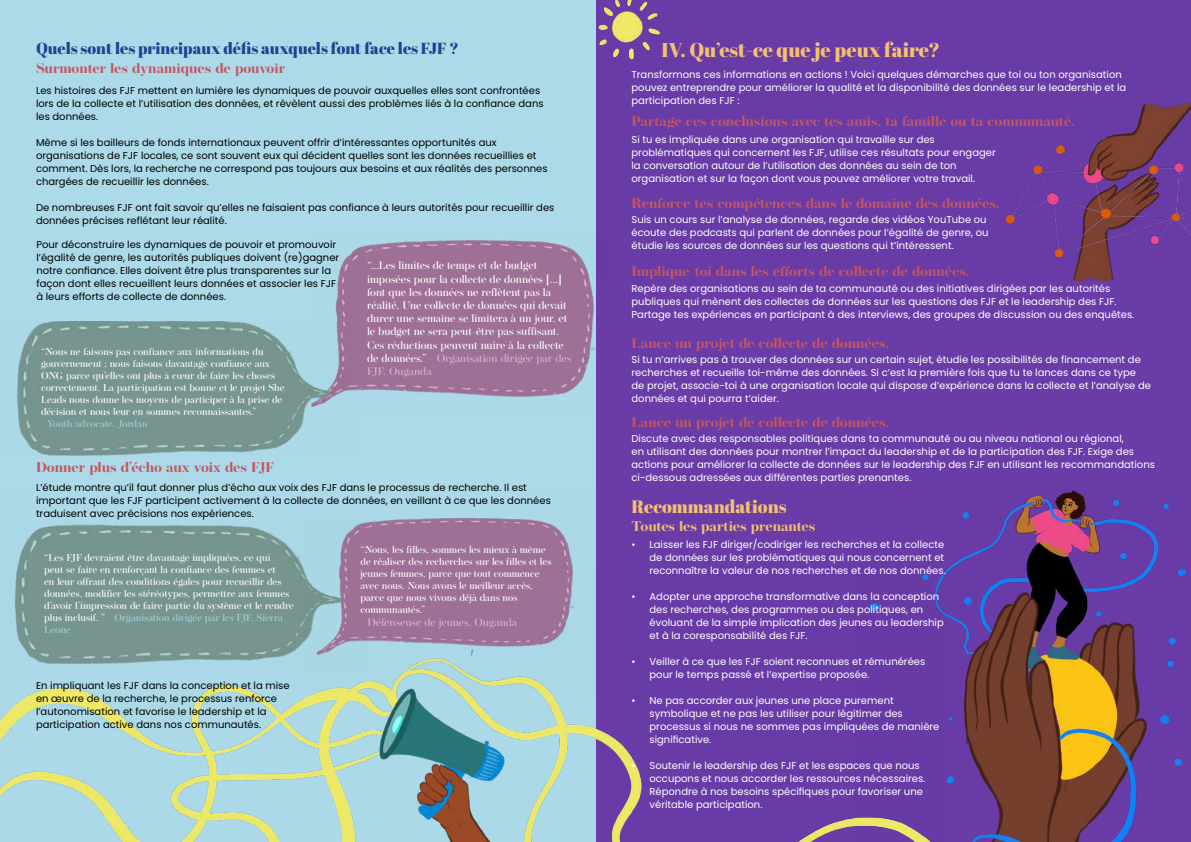
<style>
.page{position:relative;width:1191px;height:842px;background:#fff}
.page>*{position:absolute;margin:0;border:0;box-sizing:border-box;transform-origin:0 0}
.t1{font:20px "Abril Fatface";color:#f4c170}
.t2{font:18px "Abril Fatface";color:#f4c170}
.t3{font:16px "Abril Fatface";color:#25408f}
.t4{font:700 14px "Operetta 18";color:#c4565f}
.t5{font:700 14px "Operetta 18";color:#f3c06e}
.t6{font:500 11px/13.2px "Operetta 18";color:#fff}
.t7{font:500 11px "Operetta 18";color:#d7b1d0}
.t8{font:10px/13px "Poppins";color:#fff}
.t9{font:10px/13px "Poppins";color:#000}
.t10{font:500 10px/12px "Operetta 18";color:#fff}
.t11{font:500 10px "Operetta 18";letter-spacing:-.01em;color:#a4cdda}
.s1{color:#d7b1d0}
.s2{color:#a4cdda}
</style>
<div class="page">
<div style="left:595px;top:0;width:596px;height:842px;background:#6a3ca8"></div>
<img style="left:595px;top:0;width:596px;height:281px">
<div style="left:0;top:0;width:595px;height:842px;background:#acdae9"></div>
<img style="left:0;top:685px;width:595px;height:157px">
<img style="left:942px;top:490px;width:244px;height:352px">
<img style="left:595px;top:567px;width:347px;height:275px">
<img style="left:335px;top:235px;width:272px;height:183px">
<img style="left:17px;top:321px;width:339px;height:134px">
<img style="left:14px;top:524px;width:284px;height:140px">
<img style="left:298px;top:517px;width:297px;height:177px">
<h3 class="t3" style="left:36px;top:38px;width:424px">Quels sont les principaux défis auxquels font face les FJF ?</h3>
<h3 class="t4" style="left:36px;top:60px;width:251px">Surmonter les dynamiques de pouvoir</h3>
<p class="t9" style="left:36px;top:84px;width:509px">Les histoires des FJF mettent en lumière les dynamiques de pouvoir auxquelles elles sont confrontées lors de la collecte et l’utilisation des données, et révèlent aussi des problèmes liés à la confiance dans les données.</p>
<p class="t9" style="left:36px;top:136px;width:513px">Même si les bailleurs de fonds internationaux peuvent offrir d’intéressantes opportunités aux organisations de FJF locales, ce sont souvent eux qui décident quelles sont les données recueillies et comment. Dès lors, la recherche ne correspond pas toujours aux besoins et aux réalités des personnes chargées de recueillir les données.</p>
<p class="t9" style="left:36px;top:201px;width:520px">De nombreuses FJF ont fait savoir qu’elles ne faisaient pas confiance à leurs autorités pour recueillir des données précises reflétant leur réalité.</p>
<p class="t9" style="left:36px;top:238px;width:304px">Pour déconstruire les dynamiques de pouvoir et promouvoir l’égalité de genre, les autorités publiques doivent (re)gagner notre confiance. Elles doivent être plus transparentes sur la façon dont elles recueillent leurs données et associer les FJF à leurs efforts de collecte de données.</p>
<p class="t6" style="left:367px;top:259px;width:206px">“...Les limites de temps et de budget imposées pour la collecte de données [...] font que les données ne reflètent pas la réalité. Une collecte de données qui devait durer une semaine se limitera à un jour, et le budget ne sera peut-être pas suffisant.<br>Ces réductions peuvent nuire à la collecte de données.” <span class="s1">- Organisation dirigée par des FJF, Ouganda</span></p>
<p class="t10" style="left:41px;top:345px;width:245px">“Nous ne faisons pas confiance aux informations du gouvernement ; nous faisons davantage confiance aux ONG parce qu’elles ont plus à cœur de faire les choses correctement. La participation est bonne et le projet She Leads nous donne les moyens de participer à la prise de décision et nous leur en sommes reconnaissantes.”</p>
<p class="t11" style="left:41px;top:418px;width:108px">- Youth advocate, Jordan</p>
<h3 class="t4" style="left:36px;top:459px;width:240px">Donner plus d’écho aux voix des FJF</h3>
<p class="t9" style="left:36px;top:481px;width:516px">L’étude montre qu’il faut donner plus d’écho aux voix des FJF dans le processus de recherche. Il est important que les FJF participent activement à la collecte de données, en veillant à ce que les données traduisent avec précisions nos expériences.</p>
<p class="t10" style="left:44px;top:551px;width:251px">“Les FJF devraient être davantage impliquées, ce qui<br>peut se faire en renforçant la confiance des femmes et<br>en leur offrant des conditions égales pour recueillir des données, modifier les stéréotypes, permettre aux femmes d’avoir l’impression de faire partie du système et le rendre plus inclusif. ” - <span class="s2">Organisation dirigée par les FJF, Sierra Leone</span></p>
<p class="t9" style="left:36px;top:679px;width:255px">En impliquant les FJF dans la conception et la mise en œuvre de la recherche, le processus renforce l’autonomisation et favorise le leadership et la participation active dans nos communautés.</p>
<p class="t10" style="left:360px;top:544px;width:192px">“Nous, les filles, sommes les mieux à même de réaliser des recherches sur les filles et les jeunes femmes, parce que tout commence avec nous. Nous avons le meilleur accès, parce que nous vivons déjà dans nos communautés.”</p>
<p class="t7" style="left:360px;top:616px;width:158px">- Défenseuse de jeunes, Ouganda</p>
<h1 class="t1" style="left:661px;top:36px;width:280px">IV. Qu’est-ce que je peux faire?</h1>
<p class="t8" style="left:631px;top:68px;width:496px">Transformons ces informations en actions ! Voici quelques démarches que toi ou ton organisation pouvez entreprendre pour améliorer la qualité et la disponibilité des données sur le leadership et la participation des FJF :</p>
<h3 class="t4" style="left:631px;top:113px;width:445px">Partage ces conclusions avec tes amis, ta famille ou ta communauté.</h3>
<p class="t8" style="left:631px;top:133px;width:366px">Si tu es impliquée dans une organisation qui travaille sur des problématiques qui concernent les FJF, utilise ces résultats pour engager la conversation autour de l’utilisation des données au sein de ton organisation et sur la façon dont vous pouvez améliorer votre travail.</p>
<h3 class="t4" style="left:631px;top:195px;width:370px">Renforce tes compétences dans le domaine des données.</h3>
<p class="t8" style="left:631px;top:213px;width:358px">Suis un cours sur l’analyse de données, regarde des vidéos YouTube ou écoute des podcasts qui parlent de données pour l’égalité de genre, ou étudie les sources de données sur les questions qui t’intéressent.</p>
<h3 class="t4" style="left:631px;top:263px;width:339px">Implique-toi dans les efforts de collecte de données.</h3>
<p class="t8" style="left:631px;top:282px;width:504px">Repère des organisations au sein de ta communauté ou des initiatives dirigées par les autorités publiques qui mènent des collectes de données sur les questions des FJF et le leadership des FJF.<br>Partage tes expériences en participant à des interviews, des groupes de discussion ou des enquêtes.</p>
<h3 class="t4" style="left:631px;top:335px;width:259px">Lance un projet de collecte de données.</h3>
<p class="t8" style="left:631px;top:353px;width:521px">Si tu n’arrives pas à trouver des données sur un certain sujet, étudie les possibilités de financement de recherches et recueille toi-même des données. Si c’est la première fois que tu te lances dans ce type de projet, associe-toi à une organisation locale qui dispose d’expérience dans la collecte et l’analyse de données et qui pourra t’aider.</p>
<h3 class="t4" style="left:631px;top:414px;width:259px">Lance un projet de collecte de données.</h3>
<p class="t8" style="left:631px;top:432px;width:525px">Discute avec des responsables politiques dans ta communauté ou au niveau national ou régional,<br>en utilisant des données pour montrer l’impact du leadership et de la participation des FJF. Exige des actions pour améliorer la collecte de données sur le leadership des FJF en utilisant les recommandations ci-dessous adressées aux différentes parties prenantes.</p>
<h2 class="t2" style="left:631px;top:494px;width:157px">Recommandations</h2>
<h3 class="t5" style="left:631px;top:518px;width:185px">Toutes les parties prenantes</h3>
<p class="t8" style="left:649px;top:538px;width:298px;text-indent:-18px">• Laisser les FJF diriger/codiriger les recherches et la collecte de données sur les problématiques qui nous concernent et reconnaître la valeur de nos recherches et de nos données.</p>
<p class="t8" style="left:649px;top:590px;width:296px;text-indent:-18px">• Adopter une approche transformative dans la conception des recherches, des programmes ou des politiques, en évoluant de la simple implication des jeunes au leadership et à la coresponsabilité des FJF.</p>
<p class="t8" style="left:649px;top:655px;width:277px;text-indent:-18px">• Veiller à ce que les FJF soient reconnues et rémunérées pour le temps passé et l’expertise proposée.</p>
<p class="t8" style="left:649px;top:694px;width:291px;text-indent:-18px">• Ne pas accorder aux jeunes une place purement symbolique et ne pas les utiliser pour légitimer des processus si nous ne sommes pas impliquées de manière significative.</p>
<p class="t8" style="left:649px;top:759px;width:277px;text-indent:-18px">• Soutenir le leadership des FJF et les espaces que nous occupons et nous accorder les ressources nécessaires.<br>Répondre à nos besoins spécifiques pour favoriser une véritable participation.</p>
</div>
